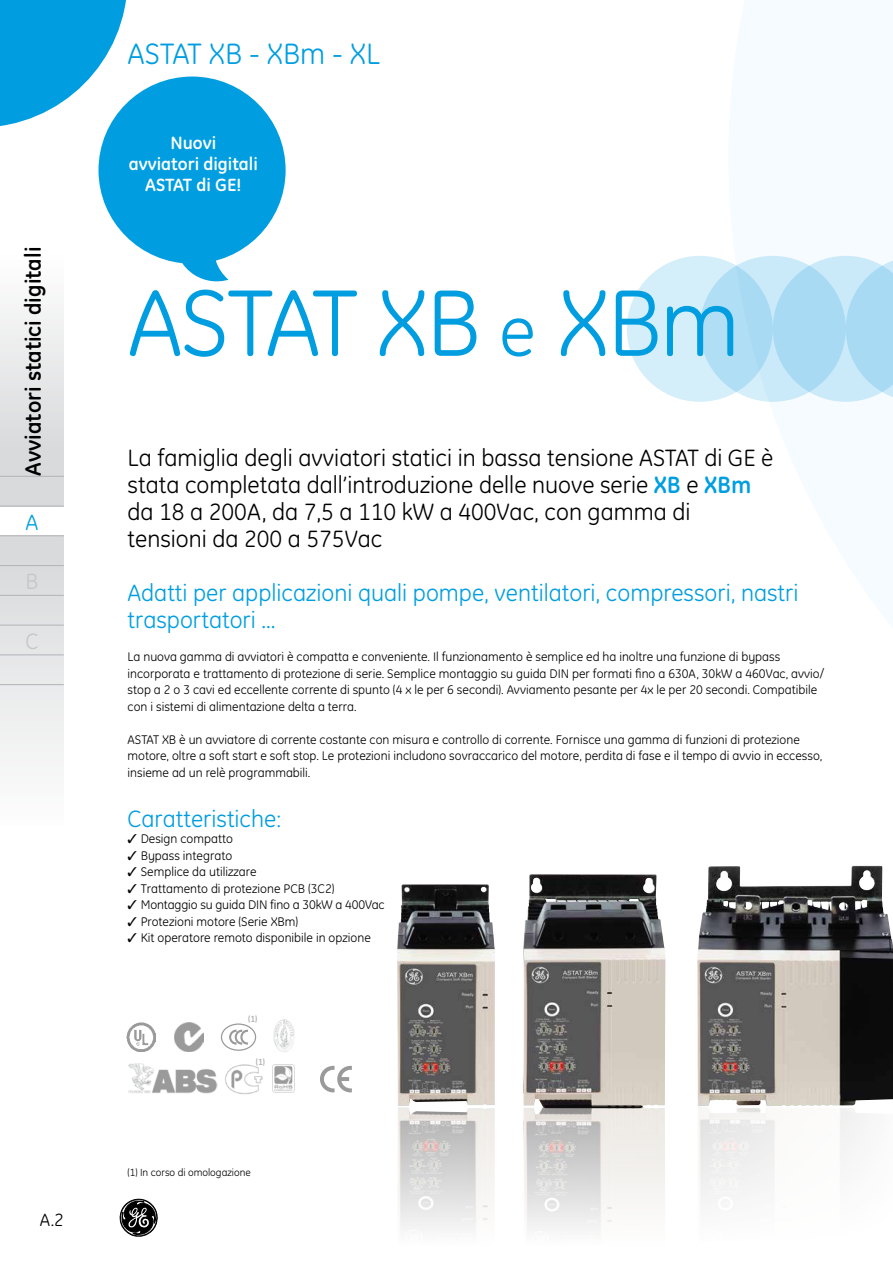
<style>
.page{position:relative;width:893px;height:1263px;background:#fff}
.page>*{position:absolute;margin:0;border:0;box-sizing:border-box;transform-origin:0 0}
.t1{font:96px "GE Inspira";letter-spacing:-.02em;color:#009ee0}
.t2{font:30px "GE Inspira";color:#009ee0}
.t3{font:24px/27px "GE Inspira";color:#000}
.t4{font:24px/27px "GE Inspira";color:#009ee0}
.t5{font:700 22.5px "GE Inspira";color:#000}
.t6{font:22.5px "GE Inspira";color:#c5c6c8}
.t7{font:22.5px "GE Inspira";color:#009ee0}
.t8{font:700 18px/21px "GE Inspira";color:#fff;text-align:center}
.t9{font:18px "GE Inspira";color:#000}
.t10{font:12.75px/16.5px "GE Inspira";color:#000}
.t11{font:10.5px "GE Inspira";color:#000}
.t12{font:700 9px "GE Inspira";color:#b1b3b5}
.s1{font-size:72px}
.s2{font-weight:700;color:#009ee0}
</style>
<div class="page">
<div style="left:0;top:536px;width:64px;height:289px;background:linear-gradient(to right,#e3e4e4,#e3e4e4)"></div>
<div style="left:0;top:217px;width:64px;height:289px;background:linear-gradient(to bottom,#fff,#d2d3d5)"></div>
<hr style="left:0;top:476px;width:64px;height:1px;background:#b1b3b5">
<hr style="left:0;top:506px;width:64px;height:1px;background:#b1b3b5">
<hr style="left:0;top:535px;width:64px;height:1px;background:#b1b3b5">
<hr style="left:0;top:565px;width:64px;height:1px;background:#b1b3b5">
<hr style="left:0;top:595px;width:64px;height:1px;background:#b1b3b5">
<hr style="left:0;top:625px;width:64px;height:1px;background:#b1b3b5">
<hr style="left:0;top:654px;width:64px;height:1px;background:#b1b3b5">
<hr style="left:0;top:684px;width:64px;height:1px;background:#b1b3b5">
<svg style="left:0;top:0;width:128px;height:128px"></svg>
<svg style="left:0;top:732px;width:495px;height:505px"></svg>
<img style="left:397px;top:1105px;width:268px;height:132px">
<img style="left:697px;top:866px;width:196px;height:338px">
<div style="left:627px;top:256px;width:146px;height:146px;background:#d4eefa;border-radius:50%"></div>
<svg style="left:700px;top:256px;width:146px;height:146px;background:#b4dff5"></svg>
<svg style="left:773px;top:256px;width:120px;height:146px;background:#b7e0f6"></svg>
<img style="left:523px;top:874px;width:142px;height:234px">
<svg style="left:229px;top:1030px;width:19px;height:14px"></svg>
<div style="left:221px;top:1023px;width:35px;height:28px;border:1px solid #000;border-radius:50%"></div>
<img style="left:175px;top:1022px;width:29px;height:29px">
<img style="left:127px;top:1022px;width:29px;height:29px">
<img style="left:273px;top:1019px;width:21px;height:33px">
<svg style="left:320px;top:1066px;width:32px;height:26px"></svg>
<img style="left:128px;top:1062px;width:90px;height:32px">
<img style="left:224px;top:1063px;width:40px;height:31px">
<img style="left:273px;top:1064px;width:22px;height:28px">
<div style="left:99px;top:77px;width:187px;height:187px;background:#009ee0;border-radius:50%"></div>
<svg style="left:175px;top:256px;width:53px;height:26px"></svg>
<h3 class="t5" style="left:19px;top:476px;width:231px;rotate:-90deg">Avviatori statici digitali</h3>
<h3 class="t7" style="left:25px;top:509px;width:14px">A</h3>
<h3 class="t6" style="left:25px;top:568px;width:14px">B</h3>
<h3 class="t6" style="left:25px;top:628px;width:15px">C</h3>
<h3 class="t9" style="left:40px;top:1209px;width:26px">A.2</h3>
<h2 class="t2" style="left:128px;top:36px;width:254px">ASTAT XB - XBm - XL</h2>
<h3 class="t8" style="left:129px;top:132px;width:131px">Nuovi<br>avviatori digitali<br>ASTAT di GE!</h3>
<h1 class="t1" style="left:128px;top:267px;width:614px">ASTAT XB <span class="s1">e</span> XBm</h1>
<h3 class="t3" style="left:128px;top:445px;width:647px">La famiglia degli avviatori statici in bassa tensione ASTAT di GE è stata completata dall’introduzione delle nuove serie <span class="s2">XB</span> e <span class="s2">XBm </span>da 18 a 200A, da 7,5 a 110 kW a 400Vac, con gamma di tensioni da 200 a 575Vac</h3>
<h3 class="t4" style="left:128px;top:580px;width:672px">Adatti per applicazioni quali pompe, ventilatori, compressori, nastri trasportatori ...</h3>
<p class="t10" style="left:128px;top:649px;width:698px">La nuova gamma di avviatori è compatta e conveniente. Il funzionamento è semplice ed ha inoltre una funzione di bypass incorporata e trattamento di protezione di serie. Semplice montaggio su guida DIN per formati fino a 630A, 30kW a 460Vac, avvio/ stop a 2 o 3 cavi ed eccellente corrente di spunto (4 x le per 6 secondi). Avviamento pesante per 4x le per 20 secondi. Compatibile con i sistemi di alimentazione delta a terra.</p>
<p class="t10" style="left:128px;top:731px;width:696px">ASTAT XB è un avviatore di corrente costante con misura e controllo di corrente. Fornisce una gamma di funzioni di protezione motore, oltre a soft start e soft stop. Le protezioni includono sovraccarico del motore, perdita di fase e il tempo di avvio in eccesso, insieme ad un relè programmabili.</p>
<h3 class="t4" style="left:128px;top:805px;width:155px">Caratteristiche:</h3>
<p class="t10" style="left:128px;top:830px;width:107px">✓ Design compatto</p>
<p class="t10" style="left:128px;top:847px;width:106px">✓ Bypass integrato</p>
<p class="t10" style="left:128px;top:863px;width:131px">✓ Semplice da utilizzare</p>
<p class="t10" style="left:128px;top:880px;width:208px">✓ Trattamento di protezione PCB (3C2)</p>
<p class="t10" style="left:128px;top:896px;width:259px">✓ Montaggio su guida DIN fino a 30kW a 400Vac</p>
<p class="t10" style="left:128px;top:913px;width:172px">✓ Protezioni motore (Serie XBm)</p>
<p class="t10" style="left:128px;top:929px;width:245px">✓ Kit operatore remoto disponibile in opzione</p>
<p class="t12" style="left:248px;top:1013px;width:11px">(1)</p>
<p class="t12" style="left:256px;top:1056px;width:11px">(1)</p>
<p class="t11" style="left:128px;top:1166px;width:125px">(1) In corso di omologazione</p>
</div>
